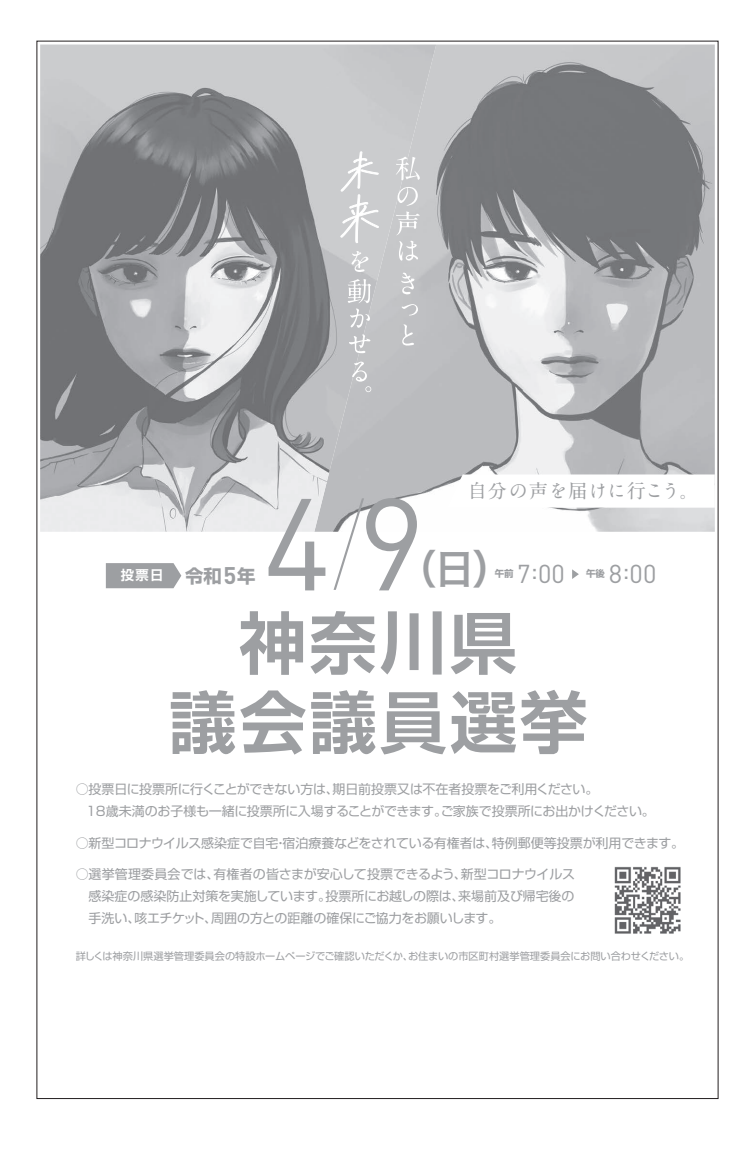
<style>
.page{position:relative;width:755px;height:1151px;background:#fff}
.page>*{position:absolute;margin:0;border:0;box-sizing:border-box;transform-origin:0 0}
.t1{font:128.5px "DIN Pro";color:#9d9fa2}
.t2{font:700 67.4px/79.2px "Shin Go Pr 6 N De";letter-spacing:.04em;color:#9d9fa2;text-align:center}
.t3{font:40.3px "Hira Kaku Pro N W6";color:#9d9fa2}
.t4{font:25.6px "DIN Pro";color:#9d9fa2}
.t5{font:700 19.2px "A1 Mincho Std";letter-spacing:.03em;color:#9d9fa2}
.t6{font:700 13.3px "Shin Go Pr 6 N De";color:#fff}
.t7{font:13px/21.8px "Shin Go Pr 6 N";letter-spacing:-.01em;color:#9d9fa2}
.t8{font:10.2px "Shin Go Pr 6 N";color:#9d9fa2}
.t9{font:700 9.4px "Shin Go Pr 6 N";color:#9d9fa2}
.s1{font-family:"Shin Go Pr 6 N";font-size:18.3px;color:#9d9fa2}
.s2{font-family:"DIN Pro";font-size:23.8px;color:#9d9fa2}
.s3{font-family:"Hiragino Sans W0";font-size:95.3px}
</style>
<div class="page">
<img style="left:436px;top:45px;width:278px;height:487px">
<img style="left:40px;top:45px;width:396px;height:487px">
<svg style="left:350px;top:309px;width:20px;height:19px"></svg>
<svg style="left:349px;top:334px;width:21px;height:19px"></svg>
<svg style="left:352px;top:362px;width:19px;height:30px"></svg>
<svg style="left:339px;top:140px;width:40px;height:163px;background:#d0d1d3"></svg>
<svg style="left:395px;top:157px;width:24px;height:23px"></svg>
<svg style="left:397px;top:187px;width:20px;height:19px"></svg>
<svg style="left:395px;top:212px;width:24px;height:23px"></svg>
<svg style="left:398px;top:241px;width:20px;height:20px"></svg>
<svg style="left:401px;top:273px;width:13px;height:21px"></svg>
<svg style="left:401px;top:304px;width:16px;height:11px"></svg>
<svg style="left:402px;top:324px;width:12px;height:21px"></svg>
<svg style="left:106px;top:563px;width:75px;height:25px;background:#a2a3a6"></svg>
<svg style="left:572px;top:569px;width:6px;height:10px"></svg>
<svg style="left:446px;top:474px;width:268px;height:34px"></svg>
<img style="left:614px;top:866px;width:67px;height:68px">
<p class="t6" style="left:121px;top:564px;width:136px">投票日 <span class="s1">令和</span><span class="s2">5</span><span class="s1">年</span></p>
<h3 class="t5" style="left:467px;top:475px;width:232px">自分の声を届けに行こう。</h3>
<h1 class="t1" style="left:263px;top:457px;width:163px">4<span class="s3">/</span>9</h1>
<h3 class="t3" style="left:396px;top:533px;width:118px">（日）</h3>
<p class="t9" style="left:494px;top:566px;width:20px">午前</p>
<h3 class="t4" style="left:517px;top:557px;width:49px">7:00</h3>
<p class="t9" style="left:585px;top:566px;width:20px">午後</p>
<h3 class="t4" style="left:608px;top:557px;width:49px">8:00</h3>
<h2 class="t2" style="left:169px;top:600px;width:419px">神奈川県<br>議会議員選挙</h2>
<p class="t7" style="left:86px;top:777px;width:570px;text-indent:-10px">○投票日に投票所に行くことができない方は、期日前投票又は不在者投票をご利用ください。<br>18歳未満のお子様も一緒に投票所に入場することができます。ご家族で投票所にお出かけください。</p>
<p class="t7" style="left:76px;top:831px;width:609px">○新型コロナウイルス感染症で自宅・宿泊療養などをされている有権者は、特例郵便等投票が利用できます。</p>
<p class="t7" style="left:76px;top:862px;width:500px">○選挙管理委員会では、有権者の皆さまが安心して投票できるよう、新型コロナウイルス</p>
<p class="t7" style="left:89px;top:884px;width:487px">感染症の感染防止対策を実施しています。投票所にお越しの際は、来場前及び帰宅後の</p>
<p class="t7" style="left:76px;top:906px;width:427px">　手洗い、咳エチケット、周囲の方との距離の確保にご協力をお願いします。</p>
<p class="t8" style="left:76px;top:948px;width:614px">詳しくは神奈川県選挙管理委員会の特設ホームページでご確認いただくか、お住まいの市区町村選挙管理委員会にお問い合わせください。</p>
</div>
